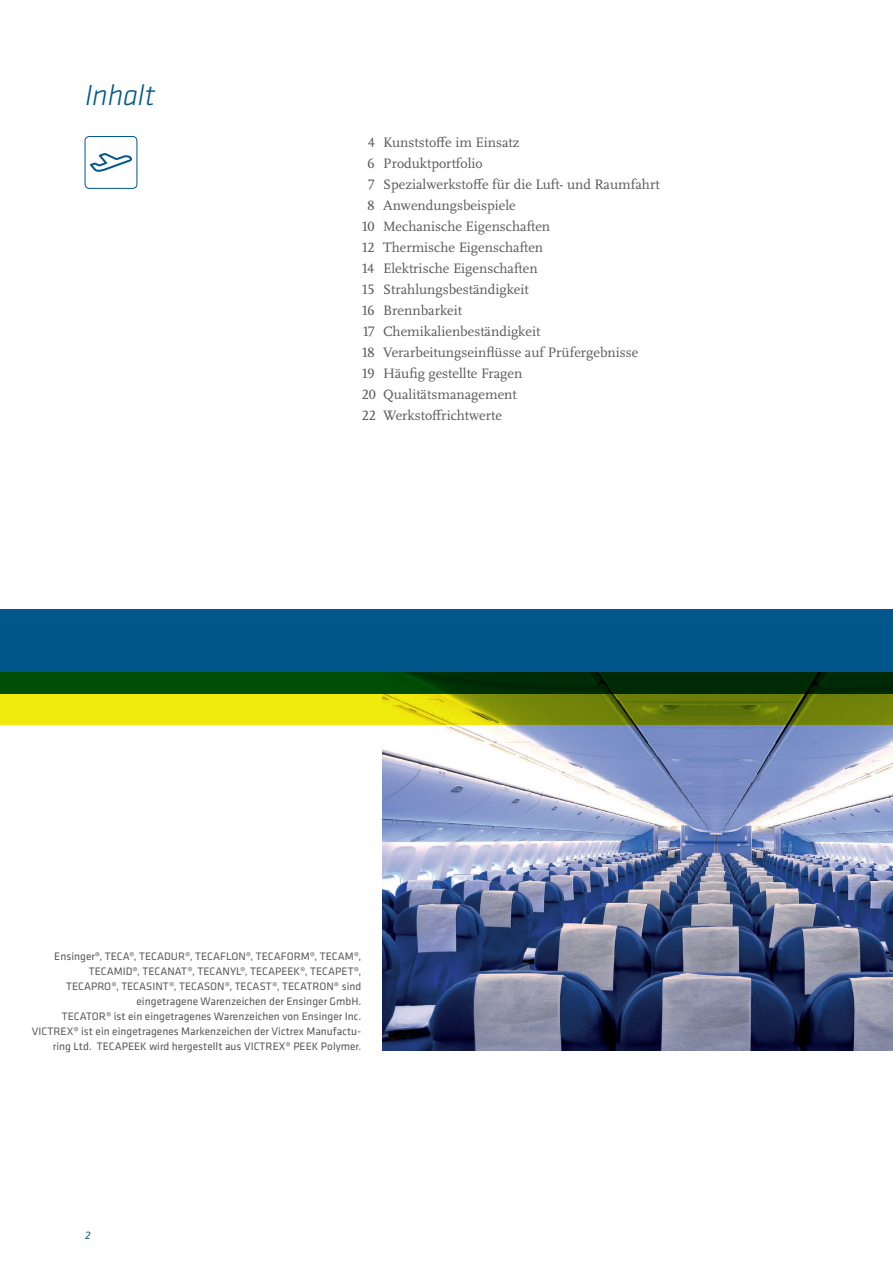
<style>
.page{position:relative;width:893px;height:1263px;background:#fff}
.page>*{position:absolute;margin:0;border:0;box-sizing:border-box;transform-origin:0 0}
.t1{font:italic 300 30px "Klavika";letter-spacing:-.005em;color:#01578b}
.t2{font:14.25px "Scala Pro";color:#57585a}
.t3{font:11.25px/15px "Klavika";letter-spacing:.005em;color:#57585a;text-align:right}
.t4{font:italic 11.25px "Klavika";color:#01578b}
</style>
<div class="page">
<img style="left:383px;top:725px;width:510px;height:325px">
<div style="left:0;top:609px;width:893px;height:84px;background:#01578b"></div>
<svg style="left:0;top:672px;width:893px;height:53px;background:#688308"></svg>
<div style="left:85px;top:136px;width:52px;height:53px;border:1px solid #01578b;border-radius:4px"></div>
<svg style="left:90px;top:153px;width:42px;height:19px"></svg>
<h1 class="t1" style="left:85px;top:77px;width:72px">Inhalt</h1>
<p class="t2" style="left:368px;top:134px;width:153px">4 Kunststoffe im Einsatz</p>
<p class="t2" style="left:367px;top:155px;width:117px">6 Produktportfolio</p>
<p class="t2" style="left:368px;top:176px;width:293px">7 Spezialwerkstoffe für die Luft- und Raumfahrt</p>
<p class="t2" style="left:367px;top:197px;width:150px">8 Anwendungsbeispiele</p>
<p class="t2" style="left:362px;top:218px;width:190px">10 Mechanische Eigenschaften</p>
<p class="t2" style="left:362px;top:239px;width:183px">12 Thermische Eigenschaften</p>
<p class="t2" style="left:362px;top:260px;width:177px">14 Elektrische Eigenschaften</p>
<p class="t2" style="left:362px;top:281px;width:168px">15 Strahlungsbeständigkeit</p>
<p class="t2" style="left:362px;top:302px;width:102px">16 Brennbarkeit</p>
<p class="t2" style="left:363px;top:323px;width:179px">17 Chemikalienbeständigkeit</p>
<p class="t2" style="left:362px;top:344px;width:278px">18 Verarbeitungseinflüsse auf Prüfergebnisse</p>
<p class="t2" style="left:362px;top:365px;width:162px">19 Häufig gestellte Fragen</p>
<p class="t2" style="left:362px;top:386px;width:156px">20 Qualitätsmanagement</p>
<p class="t2" style="left:362px;top:407px;width:142px">22 Werkstoffrichtwerte</p>
<p class="t3" style="left:32px;top:948px;width:331px">Ensinger®, TECA®, TECADUR®, TECAFLON®, TECAFORM®, TECAM®, TECAMID®, TECANAT®, TECANYL®, TECAPEEK®, TECAPET®,<br>TECAPRO®, TECASINT®, TECASON®, TECAST®, TECATRON® sind eingetragene Warenzeichen der Ensinger GmbH.<br>TECATOR® ist ein eingetragenes Warenzeichen von Ensinger Inc.<br>VICTREX® ist ein eingetragenes Markenzeichen der Victrex Manufactu&shy;ring Ltd. TECAPEEK wird hergestellt aus VICTREX® PEEK Polymer.</p>
<p class="t4" style="left:85px;top:1228px;width:7px">2</p>
</div>
